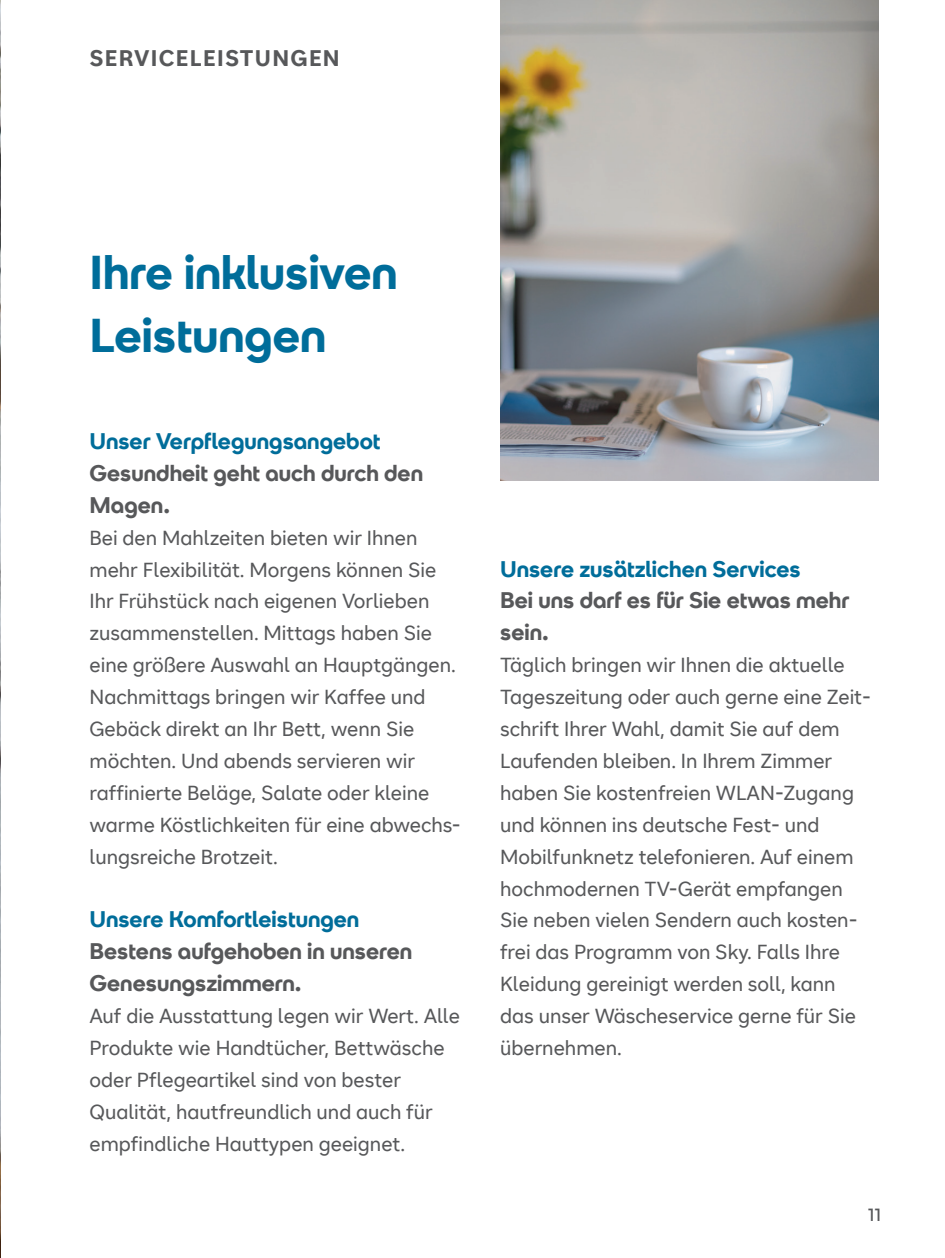
<style>
.page{position:relative;width:945px;height:1258px;background:#fff}
.page>*{position:absolute;margin:0;border:0;box-sizing:border-box;transform-origin:0 0}
.t1{font:700 47.25px/63px "SRH Headline";color:#006d9a}
.t2{font:700 22.5px/31.9px "SRH Headline";color:#57585a}
.t3{font:700 22.5px "SRH Headline";color:#006d9a}
.t4{font:700 22.5px "SRH Text";letter-spacing:.06em;color:#57585a}
.t5{font:20.25px/31.9px "SRH Text";color:#57585a}
.t6{font:18px "SRH Headline";color:#57585a}
</style>
<div class="page">
<img style="left:0;top:2px;width:1px;height:1253px">
<img style="left:500px;top:0;width:378px;height:481px">
<p class="t4" style="left:89px;top:45px;width:252px">SERVICELEISTUNGEN</p>
<h1 class="t1" style="left:89px;top:242px;width:309px">Ihre inklusiven<br>Leistungen</h1>
<p class="t3" style="left:89px;top:427px;width:292px">Unser Verpflegungsangebot</p>
<p class="t2" style="left:89px;top:457px;width:335px">Gesundheit geht auch durch den<br>Magen.</p>
<p class="t5" style="left:89px;top:522px;width:372px">Bei den Mahlzeiten bieten wir Ihnen mehr Flexibilität. Morgens können Sie Ihr Frühstück nach eigenen Vorlieben zusammenstellen. Mittags haben Sie eine größere Auswahl an Hauptgängen.<br>Nachmittags bringen wir Kaffee und Gebäck direkt an Ihr Bett, wenn Sie möchten. Und abends servieren wir raffinierte Beläge, Salate oder kleine warme Köstlichkeiten für eine abwechs&shy;lungsreiche Brotzeit.</p>
<p class="t3" style="left:89px;top:906px;width:271px">Unsere Komfortleistungen</p>
<p class="t2" style="left:89px;top:935px;width:324px">Bestens aufgehoben in unseren<br>Genesungszimmern.</p>
<p class="t5" style="left:89px;top:1000px;width:372px">Auf die Ausstattung legen wir Wert. Alle Produkte wie Handtücher, Bettwäsche oder Pflegeartikel sind von bester Qualität, hautfreundlich und auch für empfindliche Hauttypen geeignet.</p>
<p class="t3" style="left:500px;top:555px;width:302px">Unsere zusätzlichen Services</p>
<p class="t2" style="left:500px;top:585px;width:350px">Bei uns darf es für Sie etwas mehr sein.</p>
<p class="t5" style="left:500px;top:649px;width:372px">Täglich bringen wir Ihnen die aktuelle Tageszeitung oder auch gerne eine Zeit&shy;schrift Ihrer Wahl, damit Sie auf dem Laufenden bleiben. In Ihrem Zimmer haben Sie kostenfreien WLAN-Zugang und können ins deutsche Fest- und Mobilfunknetz telefonieren. Auf einem hochmodernen TV-Gerät empfangen Sie neben vielen Sendern auch kosten&shy;frei das Programm von Sky. Falls Ihre Kleidung gereinigt werden soll, kann das unser Wäscheservice gerne für Sie übernehmen.</p>
<p class="t6" style="left:867px;top:1204px;width:15px">11</p>
</div>
